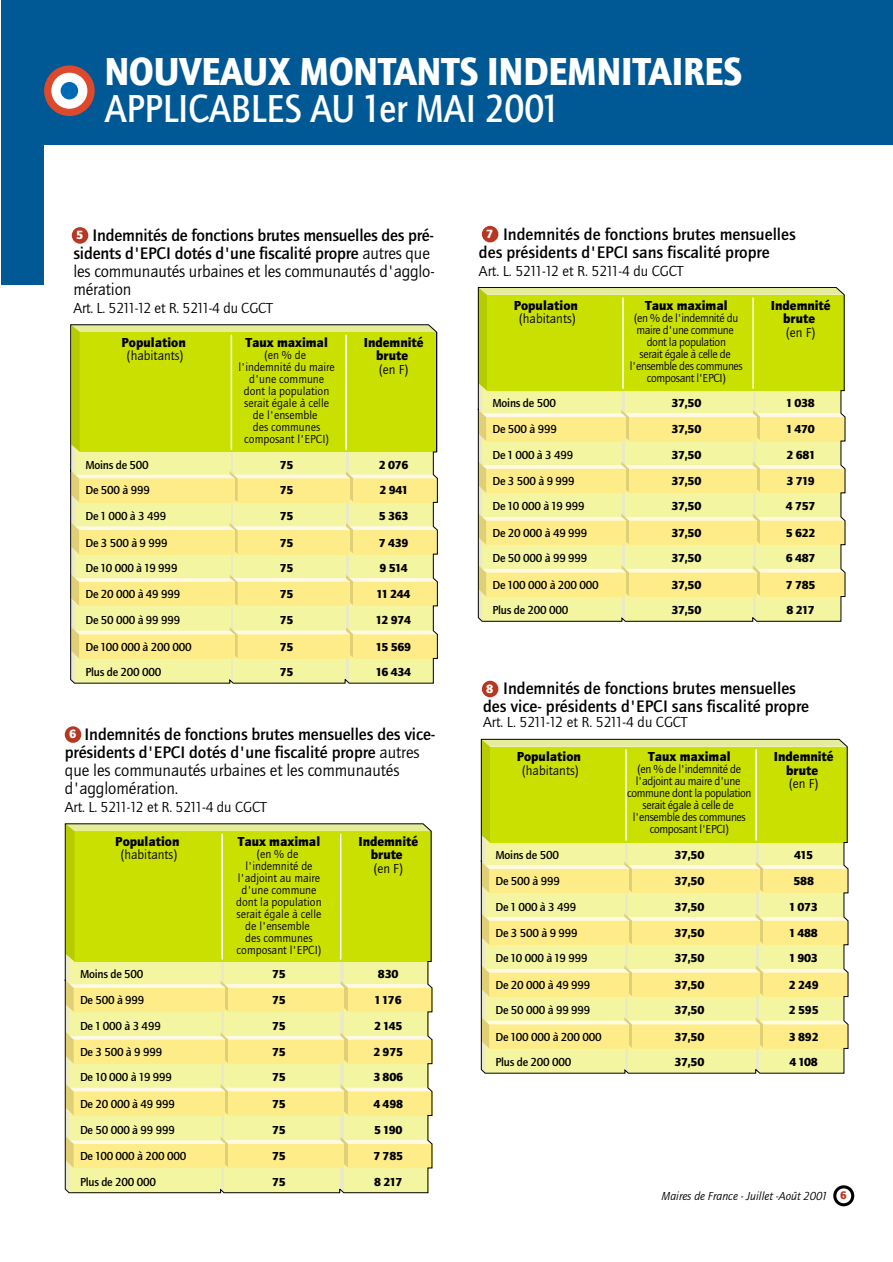
<style>
.page{position:relative;width:893px;height:1262px;background:#fff}
.page>*{position:absolute;margin:0;border:0;box-sizing:border-box;transform-origin:0 0}
.t1{font:40.5px "Quay Sans Xbold";color:#fff;scale:.9 1}
.t2{font:700 40.5px "Quay Sans";color:#fff;scale:.9 1}
.t3{font:700 17.25px/18px "Quay Sans";letter-spacing:-.005em;color:#000}
.t4{font:15px "Quay Sans";letter-spacing:-.01em;color:#000}
.t5{font:13.5px/13.5px "Quay Sans Xbold";color:#000;text-align:center}
.t6{font:13.5px "Quay Sans";color:#000}
.t7{font:12.45px "Quay Sans Xbold";color:#fff}
.t8{font:12px/12px "Quay Sans";letter-spacing:-.015em;color:#000;text-align:center}
.t9{font:700 12px/25.7px "Quay Sans";letter-spacing:-.02em;color:#000}
.t10{font:12px/25.7px "Quay Sans Xbold";letter-spacing:-.02em;color:#000}
.t11{font:italic 12px "Quay Sans";color:#000}
.s1{font-weight:400}
.s2{font-family:"Quay Sans Xbold";font-style:normal;font-size:11.25px;color:#b63722}
</style>
<div class="page">
<div style="left:1px;top:0;width:891px;height:145px;background:#005994"></div>
<div style="left:2px;top:4px;width:42px;height:281px;background:#005994"></div>
<svg style="left:70px;top:324px;width:368px;height:359px;background:#e6e966"></svg>
<hr style="left:231px;top:335px;width:1px;height:115px;background:#fff">
<hr style="left:345px;top:335px;width:2px;height:115px;background:#fff">
<svg style="left:478px;top:287px;width:367px;height:334px;background:#e8e96d"></svg>
<hr style="left:622px;top:297px;width:1px;height:92px;background:#fff">
<hr style="left:752px;top:297px;width:2px;height:92px;background:#fff">
<svg style="left:481px;top:739px;width:367px;height:334px;background:#e8e96d"></svg>
<hr style="left:625px;top:749px;width:1px;height:91px;background:#fff">
<hr style="left:755px;top:749px;width:2px;height:91px;background:#fff">
<svg style="left:65px;top:823px;width:367px;height:370px;background:#e4e863"></svg>
<hr style="left:221px;top:834px;width:2px;height:125px;background:#fff">
<hr style="left:340px;top:834px;width:1px;height:125px;background:#fff">
<div style="left:72px;top:227px;width:16px;height:17px;background:#b63722;border-radius:50%"></div>
<div style="left:65px;top:726px;width:16px;height:17px;background:#b63722;border-radius:50%"></div>
<div style="left:482px;top:226px;width:16px;height:16px;background:#b63722;border-radius:50%"></div>
<div style="left:482px;top:680px;width:16px;height:17px;background:#b63722;border-radius:50%"></div>
<div style="left:44px;top:65px;width:51px;height:51px;background:#dd492c;border-radius:50%"></div>
<div style="left:51px;top:73px;width:36px;height:36px;background:#fff;border-radius:50%"></div>
<div style="left:61px;top:82px;width:17px;height:17px;background:#006bb4;border-radius:50%"></div>
<svg style="left:833px;top:1185px;width:21px;height:21px"></svg>
<h1 class="t1" style="left:105px;top:56px;width:710px">NOUVEAUX MONTANTS INDEMNITAIRES</h1>
<h1 class="t2" style="left:105px;top:94px;width:505px">APPLICABLES AU 1er MAI 2001</h1>
<h2 class="t3" style="left:73px;top:227px;width:362px;text-indent:19px">Indemnités de fonctions brutes mensuelles des pré&shy;sidents d'EPCI dotés d'une fiscalité propre <span class="s1">autres que les communautés urbaines et les communautés d'agglo&shy;mération</span></h2>
<p class="t4" style="left:73px;top:302px;width:201px">Art. L. 5211-12 et R. 5211-4 du CGCT</p>
<p class="t7" style="left:76px;top:230px;width:9px">5</p>
<p class="t5" style="left:121px;top:337px;width:66px">Population</p>
<p class="t6" style="left:127px;top:351px;width:58px">(habitants)</p>
<p class="t5" style="left:245px;top:337px;width:84px">Taux maximal</p>
<p class="t8" style="left:238px;top:350px;width:98px">(en % de l'indemnité du maire d'une commune dont la population serait égale à celle de l'ensemble<br>des communes composant l'EPCI)</p>
<p class="t5" style="left:364px;top:337px;width:61px">Indemnité brute</p>
<p class="t6" style="left:379px;top:364px;width:31px">(en F)</p>
<p class="t9" style="left:85px;top:453px;width:82px">Moins de 500<br>De 500 à 999<br>De 1 000 à 3 499</p>
<p class="t9" style="left:85px;top:531px;width:84px">De 3 500 à 9 999</p>
<p class="t10" style="left:280px;top:453px;width:15px;text-align:justify">75<br>75<br>75</p>
<p class="t10" style="left:280px;top:531px;width:15px">75</p>
<p class="t10" style="left:379px;top:453px;width:31px;text-align:justify">2 076<br>2 941<br>5 363</p>
<p class="t10" style="left:379px;top:531px;width:31px">7 439</p>
<p class="t9" style="left:85px;top:556px;width:94px">De 10 000 à 19 999</p>
<p class="t9" style="left:85px;top:582px;width:96px">De 20 000 à 49 999</p>
<p class="t10" style="left:280px;top:556px;width:15px">75</p>
<p class="t10" style="left:280px;top:582px;width:15px">75</p>
<p class="t10" style="left:379px;top:556px;width:30px">9 514</p>
<p class="t10" style="left:377px;top:582px;width:35px">11 244</p>
<p class="t9" style="left:85px;top:608px;width:96px">De 50 000 à 99 999</p>
<p class="t9" style="left:85px;top:635px;width:108px">De 100 000 à 200 000</p>
<p class="t10" style="left:280px;top:608px;width:15px">75</p>
<p class="t10" style="left:280px;top:635px;width:15px">75</p>
<p class="t10" style="left:376px;top:608px;width:37px">12 974</p>
<p class="t10" style="left:376px;top:635px;width:37px">15 569</p>
<p class="t9" style="left:85px;top:660px;width:77px">Plus de 200 000</p>
<p class="t10" style="left:280px;top:660px;width:15px">75</p>
<p class="t10" style="left:376px;top:660px;width:37px">16 434</p>
<h2 class="t3" style="left:65px;top:727px;width:372px;text-indent:20px">Indemnités de fonctions brutes mensuelles des vice&shy;présidents d'EPCI dotés d'une fiscalité propre <span class="s1">autres que les communautés urbaines et les communautés d'agglomération.</span></h2>
<p class="t4" style="left:65px;top:801px;width:203px">Art. L. 5211-12 et R. 5211-4 du CGCT</p>
<p class="t7" style="left:69px;top:729px;width:9px">6</p>
<p class="t5" style="left:115px;top:836px;width:66px">Population</p>
<p class="t6" style="left:121px;top:849px;width:58px">(habitants)</p>
<p class="t5" style="left:238px;top:836px;width:84px">Taux maximal</p>
<p class="t8" style="left:236px;top:849px;width:87px">(en % de l'indemnité de l'adjoint au maire d'une commune dont la population serait égale à celle de l'ensemble<br>des communes composant l'EPCI)</p>
<p class="t5" style="left:358px;top:836px;width:61px">Indemnité brute</p>
<p class="t6" style="left:373px;top:863px;width:31px">(en F)</p>
<p class="t9" style="left:80px;top:962px;width:82px">Moins de 500<br>De 500 à 999<br>De 1 000 à 3 499</p>
<p class="t9" style="left:80px;top:1040px;width:84px">De 3 500 à 9 999</p>
<p class="t10" style="left:272px;top:962px;width:15px;text-align:justify">75<br>75<br>75</p>
<p class="t10" style="left:272px;top:1040px;width:15px">75</p>
<p class="t10" style="left:374px;top:962px;width:30px;text-align:center">830<br>1 176<br>2 145</p>
<p class="t10" style="left:373px;top:1040px;width:31px">2 975</p>
<p class="t9" style="left:80px;top:1065px;width:94px">De 10 000 à 19 999</p>
<p class="t9" style="left:80px;top:1092px;width:96px">De 20 000 à 49 999</p>
<p class="t10" style="left:272px;top:1065px;width:15px">75</p>
<p class="t10" style="left:272px;top:1092px;width:15px">75</p>
<p class="t10" style="left:373px;top:1065px;width:31px">3 806</p>
<p class="t10" style="left:373px;top:1092px;width:31px">4 498</p>
<p class="t9" style="left:80px;top:1118px;width:96px">De 50 000 à 99 999</p>
<p class="t9" style="left:80px;top:1144px;width:108px">De 100 000 à 200 000</p>
<p class="t10" style="left:272px;top:1118px;width:15px">75</p>
<p class="t10" style="left:272px;top:1144px;width:15px">75</p>
<p class="t10" style="left:374px;top:1118px;width:30px">5 190</p>
<p class="t10" style="left:373px;top:1144px;width:31px">7 785</p>
<p class="t9" style="left:80px;top:1169px;width:77px">Plus de 200 000</p>
<p class="t10" style="left:272px;top:1169px;width:15px">75</p>
<p class="t10" style="left:374px;top:1169px;width:30px">8 217</p>
<h2 class="t3" style="left:479px;top:227px;width:318px;text-indent:24px">Indemnités de fonctions brutes mensuelles des présidents d'EPCI sans fiscalité propre</h2>
<p class="t4" style="left:479px;top:265px;width:206px">Art. L. 5211-12 et R. 5211-4 du CGCT</p>
<p class="t7" style="left:486px;top:229px;width:9px">7</p>
<p class="t5" style="left:513px;top:299px;width:66px">Population</p>
<p class="t6" style="left:519px;top:313px;width:58px">(habitants)</p>
<p class="t5" style="left:645px;top:299px;width:84px">Taux maximal</p>
<p class="t8" style="left:630px;top:313px;width:114px">(en % de l'indemnité du maire d'une commune dont la population<br>serait égale à celle de l'ensemble des communes composant l'EPCI)</p>
<p class="t5" style="left:770px;top:299px;width:61px">Indemnité brute</p>
<p class="t6" style="left:786px;top:327px;width:31px">(en F)</p>
<p class="t9" style="left:492px;top:392px;width:82px">Moins de 500<br>De 500 à 999<br>De 1 000 à 3 499</p>
<p class="t10" style="left:671px;top:392px;width:31px;text-align:justify">37,50<br>37,50<br>37,50</p>
<p class="t10" style="left:786px;top:392px;width:30px;text-align:justify">1 038<br>1 470<br>2 681</p>
<p class="t9" style="left:492px;top:469px;width:94px">De 3 500 à 9 999<br>De 10 000 à 19 999</p>
<p class="t10" style="left:671px;top:469px;width:31px">37,50<br>37,50</p>
<p class="t10" style="left:785px;top:469px;width:31px">3 719<br>4 757</p>
<p class="t9" style="left:492px;top:521px;width:96px">De 20 000 à 49 999<br>De 50 000 à 99 999</p>
<p class="t10" style="left:671px;top:521px;width:31px">37,50<br>37,50</p>
<p class="t10" style="left:785px;top:521px;width:31px">5 622<br>6 487</p>
<p class="t9" style="left:492px;top:573px;width:108px">De 100 000 à 200 000<br>Plus de 200 000</p>
<p class="t10" style="left:671px;top:573px;width:31px">37,50<br>37,50</p>
<p class="t10" style="left:785px;top:573px;width:31px">7 785<br>8 217</p>
<h2 class="t3" style="left:483px;top:680px;width:327px;text-align:center">Indemnités de fonctions brutes mensuelles<br>des vice- présidents d'EPCI sans fiscalité propre</h2>
<p class="t4" style="left:483px;top:716px;width:206px">Art. L. 5211-12 et R. 5211-4 du CGCT</p>
<p class="t7" style="left:486px;top:684px;width:9px">8</p>
<p class="t5" style="left:516px;top:751px;width:66px">Population</p>
<p class="t6" style="left:522px;top:765px;width:58px">(habitants)</p>
<p class="t5" style="left:648px;top:751px;width:84px">Taux maximal</p>
<p class="t8" style="left:627px;top:764px;width:126px">(en % de l'indemnité de l'adjoint au maire d'une commune dont la population serait égale à celle de l'ensemble des communes composant l'EPCI)</p>
<p class="t5" style="left:773px;top:751px;width:61px">Indemnité brute</p>
<p class="t6" style="left:789px;top:779px;width:31px">(en F)</p>
<p class="t9" style="left:495px;top:843px;width:82px">Moins de 500<br>De 500 à 999<br>De 1 000 à 3 499</p>
<p class="t10" style="left:674px;top:843px;width:31px;text-align:justify">37,50<br>37,50<br>37,50</p>
<p class="t10" style="left:789px;top:843px;width:30px;text-align:center">415<br>588<br>1 073</p>
<p class="t9" style="left:495px;top:921px;width:94px">De 3 500 à 9 999<br>De 10 000 à 19 999</p>
<p class="t10" style="left:674px;top:921px;width:31px">37,50<br>37,50</p>
<p class="t10" style="left:789px;top:921px;width:30px">1 488<br>1 903</p>
<p class="t9" style="left:495px;top:973px;width:96px">De 20 000 à 49 999<br>De 50 000 à 99 999</p>
<p class="t10" style="left:674px;top:973px;width:31px">37,50<br>37,50</p>
<p class="t10" style="left:788px;top:973px;width:31px">2 249<br>2 595</p>
<p class="t9" style="left:495px;top:1024px;width:108px">De 100 000 à 200 000<br>Plus de 200 000</p>
<p class="t10" style="left:674px;top:1024px;width:31px">37,50<br>37,50</p>
<p class="t10" style="left:788px;top:1024px;width:31px">3 892<br>4 108</p>
<p class="t11" style="left:661px;top:1191px;width:187px">Maires de France - Juillet -Août 2001 <span class="s2">6</span></p>
</div>
